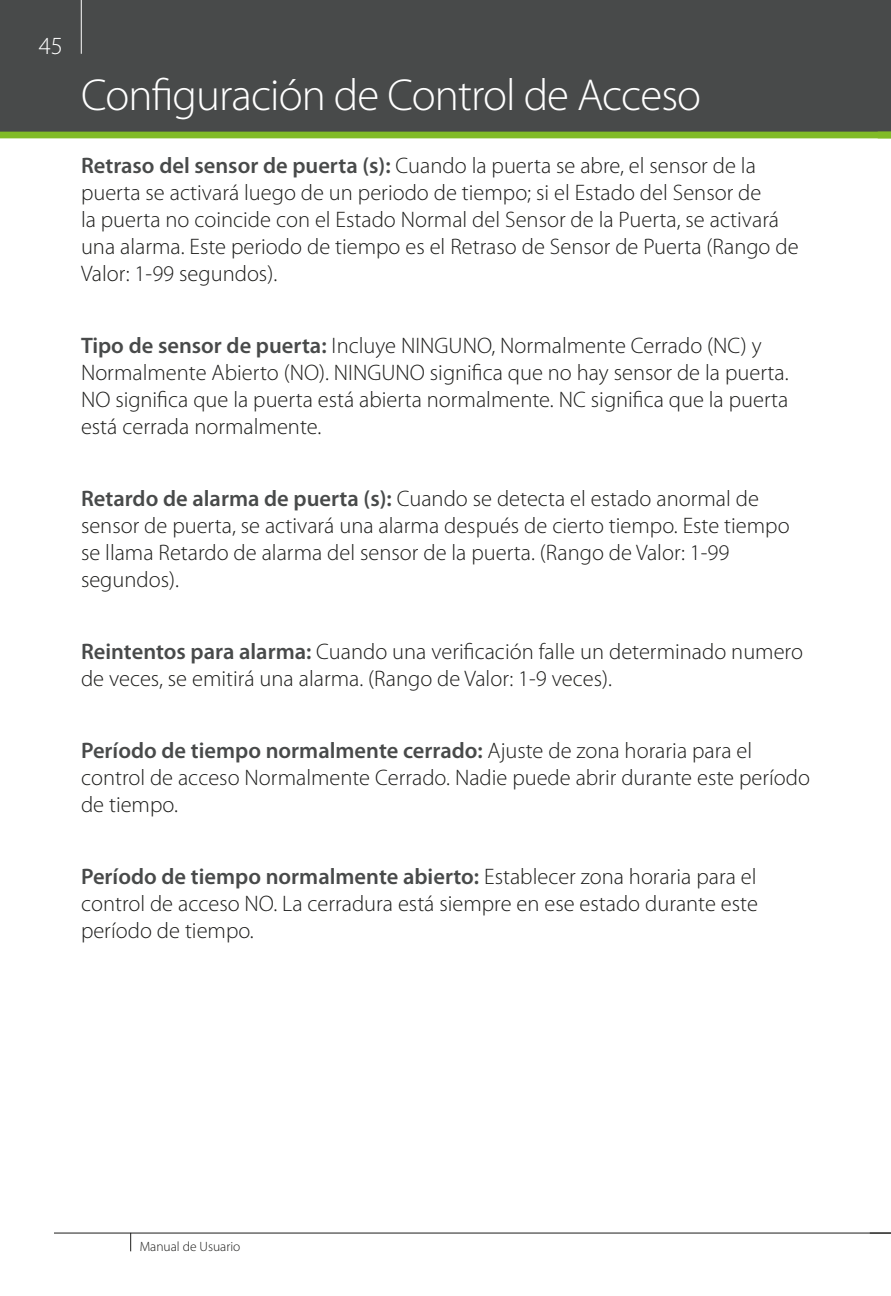
<style>
.page{position:relative;width:891px;height:1296px;background:#fff}
.page>*{position:absolute;margin:0;border:0;box-sizing:border-box;transform-origin:0 0}
.t1{font:300 45px "Myriad Pro";letter-spacing:-.02em;color:#fff}
.t2{font:300 24.75px "Myriad Pro";color:#fff}
.t3{font:300 22.5px/27px "Myriad Pro";color:#1d1d1b}
.t4{font:300 13.5px "Myriad Pro";color:#1d1d1b}
.s1{font-weight:600;color:#484a4a}
</style>
<div class="page">
<div style="left:0;top:0;width:891px;height:135px;background:#484a4a"></div>
<hr style="left:54px;top:1233px;width:837px;height:1px;background:#1d1d1b">
<svg style="left:870px;top:1233px;width:21px;height:1px"></svg>
<hr style="left:81px;top:0;width:1px;height:54px;background:#fff">
<svg style="left:130px;top:1233px;width:1px;height:18px"></svg>
<div style="left:0;top:132px;width:891px;height:6px;background:#81bb27"></div>
<p class="t2" style="left:39px;top:32px;width:26px">45</p>
<h1 class="t1" style="left:81px;top:70px;width:622px">Configuración de Control de Acceso</h1>
<p class="t3" style="left:81px;top:153px;width:719px"><span class="s1">Retraso del sensor de puerta (s):</span> Cuando la puerta se abre, el sensor de la puerta se activará luego de un periodo de tiempo; si el Estado del Sensor de<br>la puerta no coincide con el Estado Normal del Sensor de la Puerta, se activará una alarma. Este periodo de tiempo es el Retraso de Sensor de Puerta (Rango de Valor: 1-99 segundos).</p>
<p class="t3" style="left:81px;top:333px;width:709px"><span class="s1">Tipo de sensor de puerta:</span> Incluye NINGUNO, Normalmente Cerrado (NC) y Normalmente Abierto (NO). NINGUNO significa que no hay sensor de la puerta.<br>NO significa que la puerta está abierta normalmente. NC significa que la puerta está cerrada normalmente.</p>
<p class="t3" style="left:81px;top:486px;width:710px"><span class="s1">Retardo de alarma de puerta (s):</span> Cuando se detecta el estado anormal de sensor de puerta, se activará una alarma después de cierto tiempo. Este tiempo se llama Retardo de alarma del sensor de la puerta. (Rango de Valor: 1-99 segundos).</p>
<p class="t3" style="left:81px;top:639px;width:724px"><span class="s1">Reintentos para alarma:</span> Cuando una verificación falle un determinado numero de veces, se emitirá una alarma. (Rango de Valor: 1-9 veces).</p>
<p class="t3" style="left:81px;top:738px;width:731px"><span class="s1">Período de tiempo normalmente cerrado:</span> Ajuste de zona horaria para el control de acceso Normalmente Cerrado. Nadie puede abrir durante este período de tiempo.</p>
<p class="t3" style="left:81px;top:864px;width:678px;text-align:justify"><span class="s1">Período de tiempo normalmente abierto:</span> Establecer zona horaria para el control de acceso NO. La cerradura está siempre en ese estado durante este período de tiempo.</p>
<p class="t4" style="left:140px;top:1240px;width:102px">Manual de Usuario</p>
</div>
